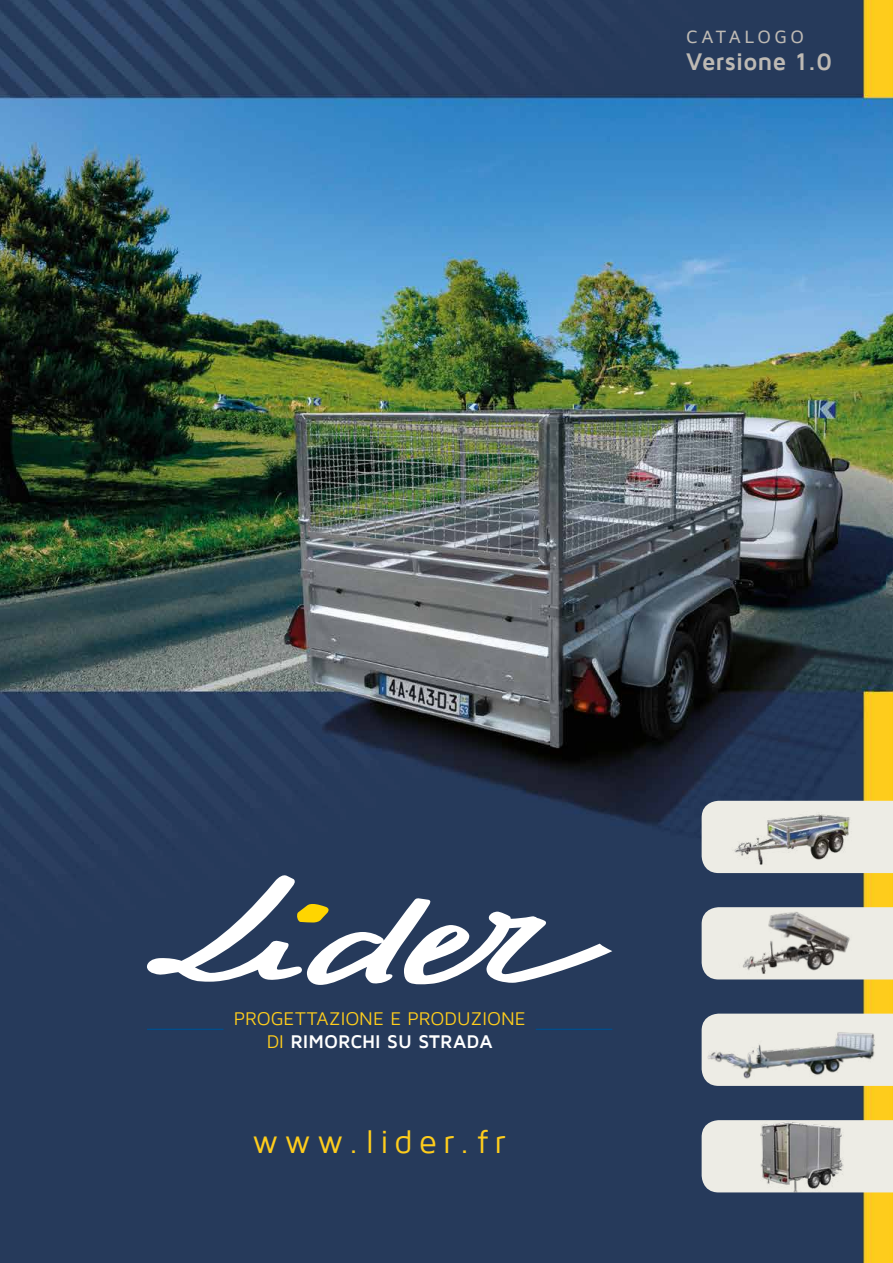
<style>
.page{position:relative;width:893px;height:1263px;background:#fff}
.page>*{position:absolute;margin:0;border:0;box-sizing:border-box;transform-origin:0 0}
.t1{font:33px "Maven Pro";letter-spacing:.185em;color:#ffcd1c}
.t2{font:700 24.75px "Maven Pro";letter-spacing:-.005em;color:#bebab4}
.t3{font:18.9px/23px "Maven Pro";color:#ffcd1c;text-align:center}
.t4{font:500 18.3px "Maven Pro";letter-spacing:.185em;color:#bebab4}
.s1{font-weight:700;color:#fff}
</style>
<div class="page">
<img style="left:0;top:0;width:893px;height:1263px">
<svg style="left:147px;top:875px;width:465px;height:110px"></svg>
<hr style="left:536px;top:1029px;width:76px;height:1px;background:#004d8c">
<hr style="left:147px;top:1029px;width:76px;height:1px;background:#004d8c">
<div style="left:702px;top:1120px;width:191px;height:72px;background:#edece5"></div>
<svg style="left:702px;top:1013px;width:191px;height:73px;background:#e3e3dd"></svg>
<div style="left:702px;top:907px;width:191px;height:72px;background:#edece5"></div>
<div style="left:702px;top:801px;width:191px;height:72px;background:#edece5"></div>
<img style="left:732px;top:811px;width:120px;height:56px">
<img style="left:727px;top:907px;width:129px;height:80px">
<img style="left:705px;top:1029px;width:176px;height:52px">
<img style="left:761px;top:1121px;width:82px;height:71px">
<p class="t4" style="left:686px;top:27px;width:119px">CATALOGO</p>
<h2 class="t2" style="left:686px;top:48px;width:148px">Versione 1.0</h2>
<p class="t3" style="left:234px;top:1007px;width:293px">PROGETTAZIONE E PRODUZIONE<br>DI <span class="s1">RIMORCHI SU STRADA</span></p>
<h1 class="t1" style="left:252px;top:1124px;width:255px">www.lider.fr</h1>
</div>
